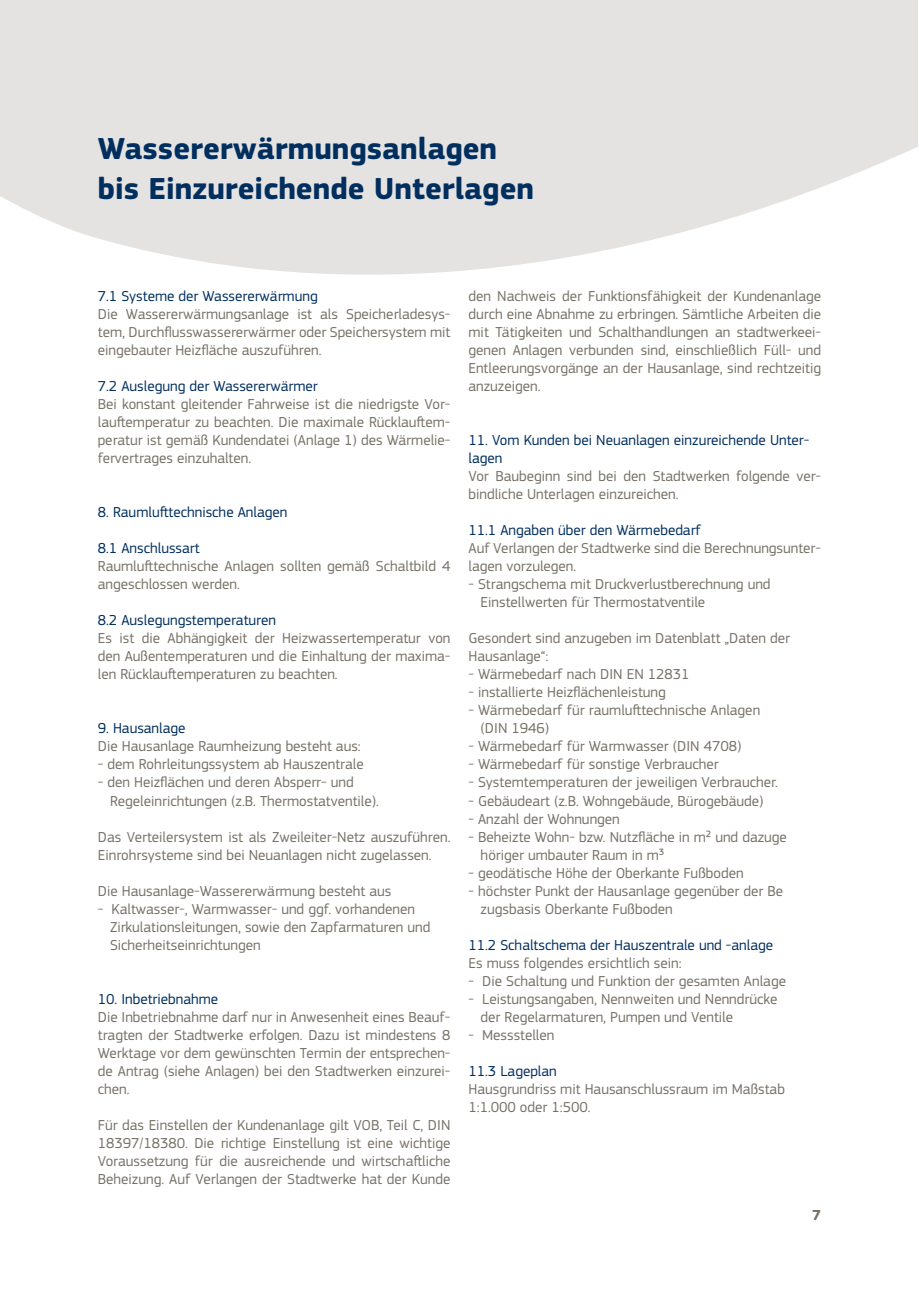
<style>
.page{position:relative;width:919px;height:1289px;background:#fff}
.page>*{position:absolute;margin:0;border:0;box-sizing:border-box;transform-origin:0 0}
.t1{font:700 31.5px/40.5px "PF Square Sans Pro";color:#002e5e}
.t2{font:15px/18px "PF Square Sans Pro";color:#777167}
.t3{font:15px/18px "PF Square Sans Pro";color:#002e5e}
.t4{font:700 15px "PF Square Sans Pro";color:#777167}
</style>
<div class="page">
<svg style="left:0;top:0;width:917px;height:275px;background:#e7e6e4"></svg>
<h1 class="t1" style="left:98px;top:129px;width:437px">Wassererwärmungsanlagen bis Einzureichende Unterlagen</h1>
<p class="t3" style="left:98px;top:287px;width:221px">7.1 Systeme der Wassererwärmung</p>
<p class="t2" style="left:98px;top:305px;width:354px;text-align:justify">Die Wassererwärmungsanlage ist als Speicherladesys&shy;tem, Durchflusswassererwärmer oder Speichersystem mit eingebauter Heizfläche auszuführen.</p>
<p class="t3" style="left:98px;top:377px;width:221px">7.2 Auslegung der Wassererwärmer</p>
<p class="t2" style="left:98px;top:395px;width:354px;text-align:justify">Bei konstant gleitender Fahrweise ist die niedrigste Vor&shy;lauftemperatur zu beachten. Die maximale Rücklauftem&shy;peratur ist gemäß Kundendatei (Anlage 1) des Wärmelie&shy;fervertrages einzuhalten.</p>
<p class="t3" style="left:98px;top:503px;width:191px">8. Raumlufttechnische Anlagen</p>
<p class="t3" style="left:98px;top:539px;width:103px">8.1 Anschlussart</p>
<p class="t2" style="left:98px;top:557px;width:354px">Raumlufttechnische Anlagen sollten gemäß Schaltbild 4 angeschlossen werden.</p>
<p class="t3" style="left:98px;top:611px;width:180px">8.2 Auslegungstemperaturen</p>
<p class="t2" style="left:98px;top:629px;width:354px;text-align:justify">Es ist die Abhängigkeit der Heizwassertemperatur von den Außentemperaturen und die Einhaltung der maxima&shy;len Rücklauftemperaturen zu beachten.</p>
<p class="t3" style="left:98px;top:719px;width:89px">9. Hausanlage</p>
<p class="t2" style="left:98px;top:737px;width:264px">Die Hausanlage Raumheizung besteht aus:</p>
<p class="t2" style="left:98px;top:755px;width:267px">- dem Rohrleitungssystem ab Hauszentrale</p>
<p class="t2" style="left:110px;top:773px;width:270px;text-indent:-12px">- den Heizflächen und deren Absperr- und<br>Regeleinrichtungen (z.B. Thermostatventile).</p>
<p class="t2" style="left:98px;top:827px;width:354px">Das Verteilersystem ist als Zweileiter-Netz auszuführen.<br>Einrohrsysteme sind bei Neuanlagen nicht zugelassen.</p>
<p class="t2" style="left:98px;top:881px;width:295px">Die Hausanlage-Wassererwärmung besteht aus</p>
<p class="t2" style="left:110px;top:899px;width:322px;text-indent:-12px">- Kaltwasser-, Warmwasser- und ggf. vorhandenen<br>Zirkulationsleitungen, sowie den Zapfarmaturen und<br>Sicherheitseinrichtungen</p>
<p class="t3" style="left:98px;top:989px;width:122px">10. Inbetriebnahme</p>
<p class="t2" style="left:98px;top:1007px;width:354px;text-align:justify">Die Inbetriebnahme darf nur in Anwesenheit eines Beauf&shy;tragten der Stadtwerke erfolgen. Dazu ist mindestens 8<br>Werktage vor dem gewünschten Termin der entsprechen&shy;de Antrag (siehe Anlagen) bei den Stadtwerken einzurei&shy;chen.</p>
<p class="t2" style="left:98px;top:1115px;width:354px;text-align:justify">Für das Einstellen der Kundenanlage gilt VOB, Teil C, DIN 18397/18380. Die richtige Einstellung ist eine wichtige Voraussetzung für die ausreichende und wirtschaftliche Beheizung. Auf Verlangen der Stadtwerke hat der Kunde</p>
<p class="t2" style="left:468px;top:287px;width:354px;text-align:justify">den Nachweis der Funktionsfähigkeit der Kundenanlage durch eine Abnahme zu erbringen. Sämtliche Arbeiten die mit Tätigkeiten und Schalthandlungen an stadtwerkeei&shy;genen Anlagen verbunden sind, einschließlich Füll- und Entleerungsvorgänge an der Hausanlage, sind rechtzeitig anzuzeigen.</p>
<p class="t3" style="left:468px;top:431px;width:342px">11. Vom Kunden bei Neuanlagen einzureichende Unter&shy;lagen</p>
<p class="t2" style="left:468px;top:467px;width:354px">Vor Baubeginn sind bei den Stadtwerken folgende ver&shy;bindliche Unterlagen einzureichen.</p>
<p class="t3" style="left:468px;top:521px;width:234px">11.1 Angaben über den Wärmebedarf</p>
<p class="t2" style="left:468px;top:539px;width:354px">Auf Verlangen der Stadtwerke sind die Berechnungsunter&shy;lagen vorzulegen.</p>
<p class="t2" style="left:480px;top:575px;width:291px;text-indent:-12px">- Strangschema mit Druckverlustberechnung und<br>Einstellwerten für Thermostatventile</p>
<p class="t2" style="left:468px;top:629px;width:323px">Gesondert sind anzugeben im Datenblatt „Daten der<br>Hausanlage“:</p>
<p class="t2" style="left:468px;top:665px;width:222px">- Wärmebedarf nach DIN EN 12831</p>
<p class="t2" style="left:468px;top:683px;width:199px">- installierte Heizflächenleistung</p>
<p class="t2" style="left:480px;top:701px;width:281px;text-indent:-12px">- Wärmebedarf für raumlufttechnische Anlagen (DIN 1946)</p>
<p class="t2" style="left:468px;top:737px;width:274px">- Wärmebedarf für Warmwasser (DIN 4708)</p>
<p class="t2" style="left:468px;top:755px;width:252px">- Wärmebedarf für sonstige Verbraucher</p>
<p class="t2" style="left:468px;top:773px;width:311px">- Systemtemperaturen der jeweiligen Verbraucher.</p>
<p class="t2" style="left:468px;top:791px;width:296px">- Gebäudeart (z.B. Wohngebäude, Bürogebäude)</p>
<p class="t2" style="left:468px;top:809px;width:153px">- Anzahl der Wohnungen</p>
<p class="t2" style="left:480px;top:827px;width:308px;text-indent:-12px">- Beheizte Wohn- bzw. Nutzfläche in m² und dazuge höriger umbauter Raum in m³</p>
<p class="t2" style="left:468px;top:863px;width:276px">- geodätische Höhe der Oberkante Fußboden</p>
<p class="t2" style="left:480px;top:881px;width:304px;text-indent:-12px">- höchster Punkt der Hausanlage gegenüber der Be zugsbasis Oberkante Fußboden</p>
<p class="t3" style="left:468px;top:935px;width:306px">11.2 Schaltschema der Hauszentrale und -anlage</p>
<p class="t2" style="left:468px;top:953px;width:214px">Es muss folgendes ersichtlich sein:</p>
<p class="t2" style="left:468px;top:971px;width:319px">- Die Schaltung und Funktion der gesamten Anlage</p>
<p class="t2" style="left:480px;top:989px;width:298px;text-indent:-12px">- Leistungsangaben, Nennweiten und Nenndrücke der Regelarmaturen, Pumpen und Ventile</p>
<p class="t2" style="left:468px;top:1025px;width:87px">- Messstellen</p>
<p class="t3" style="left:468px;top:1061px;width:90px">11.3 Lageplan</p>
<p class="t2" style="left:468px;top:1079px;width:318px">Hausgrundriss mit Hausanschlussraum im Maßstab<br>1:1.000 oder 1:500.</p>
<p class="t4" style="left:812px;top:1206px;width:10px">7</p>
</div>
